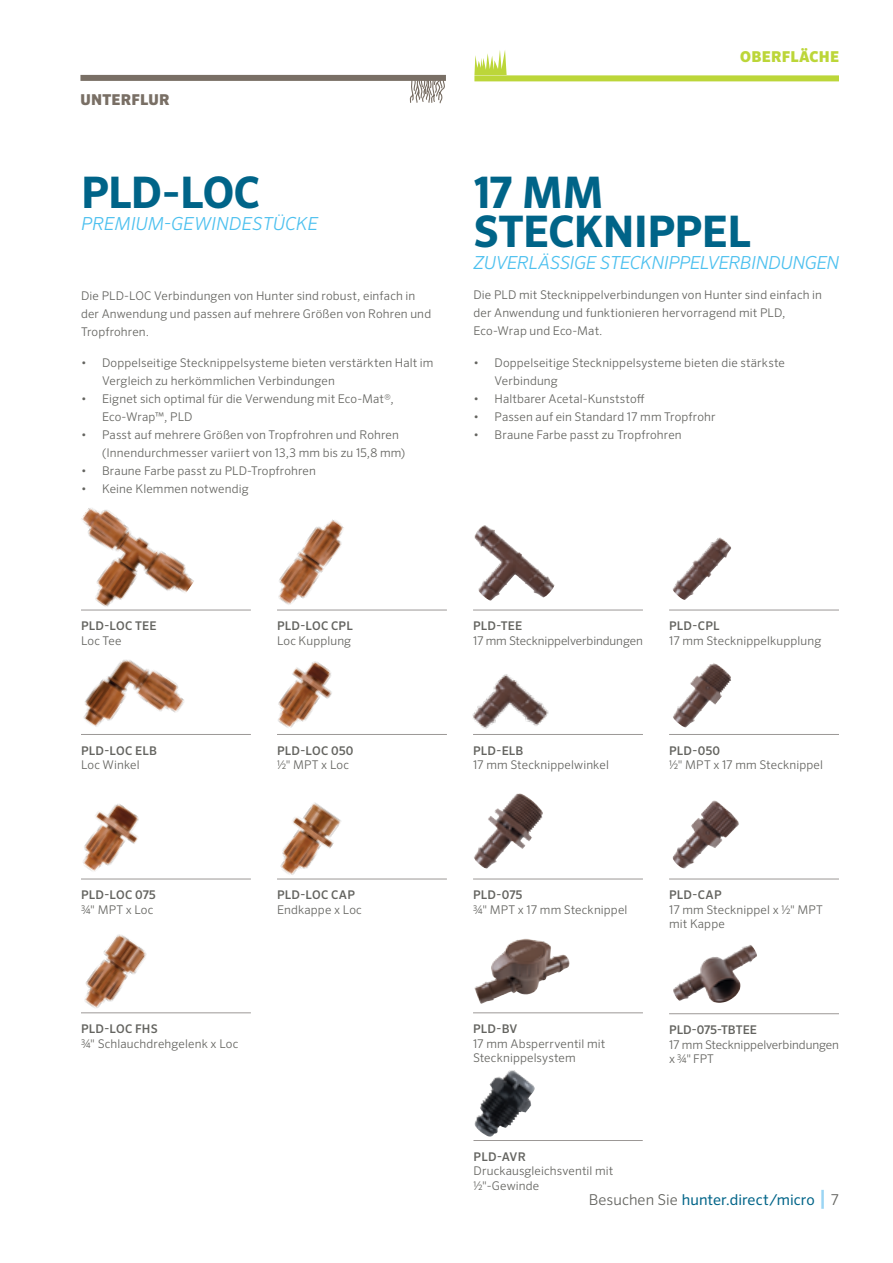
<style>
.page{position:relative;width:893px;height:1263px;background:#fff}
.page>*{position:absolute;margin:0;border:0;box-sizing:border-box;transform-origin:0 0}
.t1{font:700 43.5px/39px "Sero Pro";letter-spacing:-.015em;color:#006488}
.t2{font:italic 300 18px "Sero Pro";letter-spacing:-.02em;color:#4cc0ef}
.t3{font:15px "Sero Pro";color:#006488}
.t4{font:900 15px "Sero Pro";letter-spacing:.015em;color:#bcd639}
.t5{font:900 15px "Sero Pro";letter-spacing:.015em;color:#796f65}
.t6{font:300 12px/18px "Sero Pro";letter-spacing:.01em;color:#646460}
.t7{font:500 12px "Sero Pro";letter-spacing:.02em;color:#646460}
.t8{font:300 12px/14.4px "Sero Pro";letter-spacing:-.01em;color:#646460}
.t9{font:500 12px "Sero Pro";color:#646460}
.s1{font-weight:300;color:#646460}
.s2{font-weight:500;font-size:21px;color:#9bd5f4}
</style>
<div class="page">
<svg style="left:409px;top:81px;width:36px;height:23px"></svg>
<div style="left:80px;top:75px;width:366px;height:6px;background:#796f65"></div>
<div style="left:474px;top:75px;width:365px;height:6px;background:#bcd639"></div>
<svg style="left:474px;top:50px;width:33px;height:25px"></svg>
<img style="left:472px;top:674px;width:77px;height:55px">
<img style="left:673px;top:663px;width:58px;height:64px">
<img style="left:474px;top:525px;width:80px;height:76px">
<img style="left:673px;top:945px;width:84px;height:58px">
<img style="left:474px;top:939px;width:96px;height:65px">
<img style="left:474px;top:1070px;width:61px;height:67px">
<img style="left:672px;top:537px;width:59px;height:63px">
<img style="left:672px;top:800px;width:67px;height:68px">
<img style="left:474px;top:793px;width:69px;height:76px">
<img style="left:278px;top:661px;width:54px;height:67px">
<img style="left:83px;top:659px;width:101px;height:68px">
<img style="left:277px;top:519px;width:84px;height:91px">
<img style="left:81px;top:804px;width:74px;height:75px">
<img style="left:81px;top:508px;width:119px;height:102px">
<img style="left:277px;top:802px;width:79px;height:77px">
<img style="left:81px;top:934px;width:77px;height:80px">
<hr style="left:81px;top:879px;width:170px;height:1px;background:#9c9896">
<hr style="left:473px;top:879px;width:170px;height:1px;background:#9c9896">
<hr style="left:277px;top:879px;width:170px;height:1px;background:#9c9896">
<hr style="left:669px;top:879px;width:170px;height:1px;background:#9c9896">
<hr style="left:473px;top:1012px;width:170px;height:1px;background:#9c9896">
<hr style="left:81px;top:1012px;width:170px;height:1px;background:#9c9896">
<hr style="left:669px;top:1013px;width:170px;height:1px;background:#9c9896">
<hr style="left:473px;top:1140px;width:170px;height:1px;background:#9c9896">
<hr style="left:81px;top:610px;width:170px;height:1px;background:#9c9896">
<hr style="left:473px;top:610px;width:170px;height:1px;background:#9c9896">
<hr style="left:277px;top:610px;width:170px;height:1px;background:#9c9896">
<hr style="left:669px;top:610px;width:170px;height:1px;background:#9c9896">
<hr style="left:81px;top:734px;width:170px;height:1px;background:#9c9896">
<hr style="left:473px;top:734px;width:170px;height:1px;background:#9c9896">
<hr style="left:277px;top:734px;width:170px;height:1px;background:#9c9896">
<hr style="left:669px;top:734px;width:170px;height:1px;background:#9c9896">
<p class="t5" style="left:81px;top:91px;width:91px">UNTERFLUR</p>
<h1 class="t1" style="left:81px;top:174px;width:181px">PLD-LOC</h1>
<h2 class="t2" style="left:81px;top:213px;width:239px">PREMIUM-GEWINDESTÜCKE</h2>
<p class="t6" style="left:81px;top:286px;width:352px">Die PLD-LOC Verbindungen von Hunter sind robust, einfach in der Anwendung und passen auf mehrere Größen von Rohren und<br>Tropfrohren.</p>
<p class="t6" style="left:102px;top:354px;width:333px;text-indent:-21px">• Doppelseitige Stecknippelsysteme bieten verstärkten Halt im<br>Vergleich zu herkömmlichen Verbindungen</p>
<p class="t6" style="left:102px;top:390px;width:293px;text-indent:-21px">• Eignet sich optimal für die Verwendung mit Eco-Mat®,<br>Eco-Wrap™, PLD</p>
<p class="t6" style="left:102px;top:426px;width:305px;text-indent:-21px">• Passt auf mehrere Größen von Tropfrohren und Rohren (Innendurchmesser variiert von 13,3 mm bis zu 15,8 mm)</p>
<p class="t6" style="left:81px;top:462px;width:236px">• Braune Farbe passt zu PLD-Tropfrohren</p>
<p class="t6" style="left:81px;top:480px;width:169px">• Keine Klemmen notwendig</p>
<p class="t4" style="left:740px;top:47px;width:100px">OBERFLÄCHE</p>
<h1 class="t1" style="left:473px;top:174px;width:279px">17 MM<br>STECKNIPPEL</h1>
<h2 class="t2" style="left:474px;top:252px;width:367px">ZUVERLÄSSIGE STECKNIPPELVERBINDUNGEN</h2>
<p class="t6" style="left:473px;top:286px;width:350px">Die PLD mit Stecknippelverbindungen von Hunter sind einfach in der Anwendung und funktionieren hervorragend mit PLD,<br>Eco-Wrap und Eco-Mat.</p>
<p class="t6" style="left:494px;top:353px;width:292px;text-indent:-21px">• Doppelseitige Stecknippelsysteme bieten die stärkste<br>Verbindung</p>
<p class="t6" style="left:473px;top:389px;width:173px">• Haltbarer Acetal-Kunststoff</p>
<p class="t6" style="left:473px;top:407px;width:244px">• Passen auf ein Standard 17 mm Tropfrohr</p>
<p class="t6" style="left:473px;top:425px;width:210px">• Braune Farbe passt zu Tropfrohren</p>
<p class="t7" style="left:81px;top:619px;width:77px">PLD-LOC TEE</p>
<p class="t6" style="left:81px;top:631px;width:42px">Loc Tee</p>
<p class="t7" style="left:277px;top:619px;width:77px">PLD-LOC CPL</p>
<p class="t6" style="left:277px;top:631px;width:76px">Loc Kupplung</p>
<p class="t7" style="left:473px;top:619px;width:51px">PLD-TEE</p>
<p class="t8" style="left:473px;top:633px;width:171px">17 mm Stecknippelverbindungen</p>
<p class="t7" style="left:669px;top:619px;width:52px">PLD-CPL</p>
<p class="t6" style="left:669px;top:631px;width:154px">17 mm Stecknippelkupplung</p>
<p class="t7" style="left:81px;top:743px;width:78px">PLD-LOC ELB</p>
<p class="t6" style="left:81px;top:756px;width:60px">Loc Winkel</p>
<p class="t7" style="left:277px;top:743px;width:78px">PLD-LOC 050</p>
<p class="t6" style="left:277px;top:756px;width:73px">½" MPT x Loc</p>
<p class="t7" style="left:473px;top:743px;width:52px">PLD-ELB</p>
<p class="t6" style="left:473px;top:756px;width:137px">17 mm Stecknippelwinkel</p>
<p class="t7" style="left:669px;top:743px;width:53px">PLD-050</p>
<p class="t6" style="left:669px;top:756px;width:155px">½" MPT x 17 mm Stecknippel</p>
<p class="t7" style="left:81px;top:888px;width:76px">PLD-LOC 075</p>
<p class="t6" style="left:81px;top:900px;width:74px">¾" MPT x Loc</p>
<p class="t7" style="left:277px;top:888px;width:79px">PLD-LOC CAP</p>
<p class="t6" style="left:277px;top:900px;width:86px">Endkappe x Loc</p>
<p class="t7" style="left:473px;top:888px;width:51px">PLD-075</p>
<p class="t6" style="left:473px;top:900px;width:156px">¾" MPT x 17 mm Stecknippel</p>
<p class="t7" style="left:669px;top:888px;width:54px">PLD-CAP</p>
<p class="t6" style="left:669px;top:902px;width:155px;line-height:14.4px">17 mm Stecknippel x ½" MPT mit Kappe</p>
<p class="t7" style="left:81px;top:1022px;width:78px">PLD-LOC FHS</p>
<p class="t6" style="left:81px;top:1034px;width:159px">¾" Schlauchdrehgelenk x Loc</p>
<p class="t7" style="left:473px;top:1022px;width:46px">PLD-BV</p>
<p class="t6" style="left:473px;top:1036px;width:134px;line-height:14.4px">17 mm Absperrventil mit<br>Stecknippelsystem</p>
<p class="t9" style="left:669px;top:1023px;width:89px">PLD-075-TBTEE</p>
<p class="t8" style="left:669px;top:1037px;width:171px">17 mm Stecknippelverbindungen x ¾" FPT</p>
<p class="t7" style="left:474px;top:1149px;width:54px">PLD-AVR</p>
<p class="t6" style="left:473px;top:1164px;width:141px;line-height:14.4px">Druckausgleichsventil mit ½"-Gewinde</p>
<p class="t3" style="left:589px;top:1190px;width:252px"><span class="s1">Besuchen Sie</span> hunter.direct/micro <span class="s2">|</span> <span class="s1">7</span></p>
</div>
